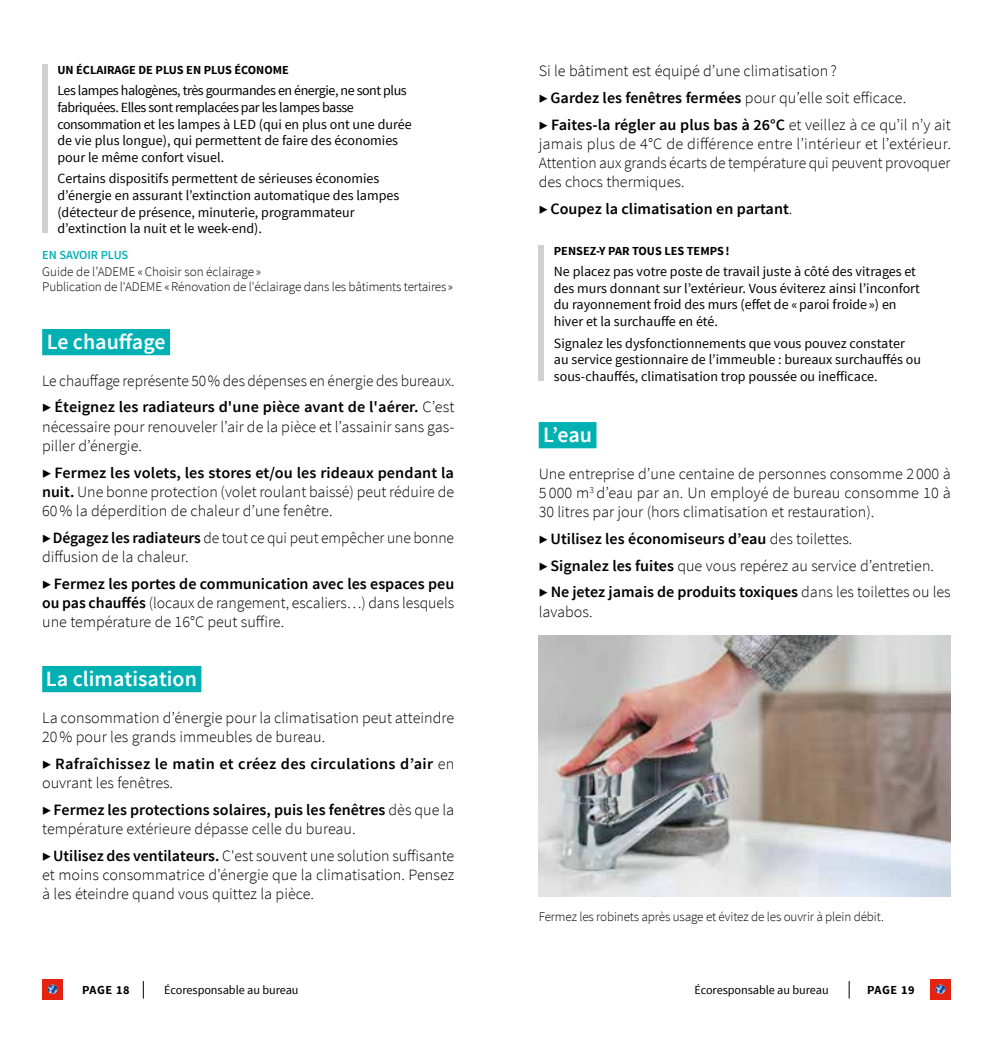
<style>
.page{position:relative;width:993px;height:1042px;background:#fff}
.page>*{position:absolute;margin:0;border:0;box-sizing:border-box;transform-origin:0 0}
.t1{font:600 21.88px "Source Sans Pro";color:#fff}
.t2{font:300 15.75px/19.2px "Source Sans Pro";color:#000}
.t3{font:600 15.75px/26.8px "Source Sans Pro";color:#000}
.t4{font:14px/16.6px "Source Sans Pro";color:#000}
.t5{font:14px/16.6px "Source Sans Pro";letter-spacing:-.03em;color:#000}
.t6{font:300 13.12px/14.9px "Source Sans Pro";letter-spacing:-.01em;color:#000}
.t7{font:700 12.25px "Source Sans Pro";color:#000}
.t8{font:12.25px "Source Sans Pro";letter-spacing:-.005em;color:#000}
.t9{font:600 12.25px "Source Sans Pro";color:#00b1b3}
.s1{font-weight:600}
.s2{font-weight:300}
</style>
<div class="page">
<svg style="left:143px;top:981px;width:1px;height:17px"></svg>
<div style="left:42px;top:979px;width:21px;height:21px;background:#e42313"></div>
<svg style="left:48px;top:984px;width:9px;height:10px"></svg>
<svg style="left:848px;top:981px;width:1px;height:17px"></svg>
<div style="left:929px;top:979px;width:21px;height:21px;background:#e42313"></div>
<svg style="left:935px;top:984px;width:9px;height:10px"></svg>
<div style="left:42px;top:329px;width:128px;height:26px;background:#00b1b3"></div>
<div style="left:42px;top:666px;width:159px;height:26px;background:#00b1b3"></div>
<div style="left:42px;top:64px;width:5px;height:169px;background:#d0d0d0"></div>
<div style="left:538px;top:422px;width:58px;height:26px;background:#00b1b3"></div>
<div style="left:538px;top:245px;width:5px;height:136px;background:#d0d0d0"></div>
<img style="left:538px;top:636px;width:412px;height:260px">
<p class="t7" style="left:57px;top:62px;width:233px">UN ÉCLAIRAGE DE PLUS EN PLUS ÉCONOME</p>
<p class="t5" style="left:57px;top:83px;width:356px">Les lampes halogènes, très gourmandes en énergie, ne sont plus fabriquées. Elles sont remplacées par les lampes basse consommation et les lampes à LED (qui en plus ont une durée de vie plus longue), qui permettent de faire des économies pour le même confort visuel.</p>
<p class="t4" style="left:57px;top:171px;width:343px">Certains dispositifs permettent de sérieuses économies d’énergie en assurant l’extinction automatique des lampes (détecteur de présence, minuterie, programmateur d’extinction la nuit et le week-end).</p>
<p class="t9" style="left:42px;top:247px;width:88px">EN SAVOIR PLUS</p>
<p class="t6" style="left:42px;top:264px;width:412px">Guide de l’ADEME «Choisir son éclairage »<br>Publication de l'ADEME «Rénovation de l'éclairage dans les bâtiments tertaires »</p>
<h1 class="t1" style="left:47px;top:328px;width:120px">Le chauffage</h1>
<p class="t2" style="left:42px;top:367px;width:413px;line-height:26.8px">Le chauffage représente 50% des dépenses en énergie des bureaux. ▶ <span class="s1">Éteignez les radiateurs d'une pièce avant de l'aérer.</span> C’est</p>
<p class="t2" style="left:42px;top:417px;width:413px">nécessaire pour renouveler l’air de la pièce et l’assainir sans gas&shy;piller d’énergie.</p>
<p class="t2" style="left:42px;top:463px;width:413px;text-align:justify">▶ <span class="s1">Fermez les volets, les stores et/ou les rideaux pendant la nuit.</span> Une bonne protection (volet roulant baissé) peut réduire de 60% la déperdition de chaleur d’une fenêtre.</p>
<p class="t2" style="left:42px;top:528px;width:413px">▶ <span class="s1">Dégagez les radiateurs</span> de tout ce qui peut empêcher une bonne diffusion de la chaleur.</p>
<p class="t2" style="left:42px;top:574px;width:413px;text-align:justify">▶ <span class="s1">Fermez les portes de communication avec les espaces peu ou pas chauffés</span> (locaux de rangement, escaliers…) dans lesquels une température de 16°C peut suffire.</p>
<h1 class="t1" style="left:46px;top:665px;width:152px">La climatisation</h1>
<p class="t2" style="left:42px;top:708px;width:413px">La consommation d’énergie pour la climatisation peut atteindre<br>20% pour les grands immeubles de bureau.</p>
<p class="t3" style="left:42px;top:754px;width:413px;line-height:19.2px"><span class="s2">▶</span> Rafraîchissez le matin et créez des circulations d’air <span class="s2">en ouvrant les fenêtres.</span></p>
<p class="t2" style="left:42px;top:800px;width:413px">▶ <span class="s1">Fermez les protections solaires, puis les fenêtres</span> dès que la température extérieure dépasse celle du bureau.</p>
<p class="t2" style="left:42px;top:846px;width:413px;text-align:justify">▶ <span class="s1">Utilisez des ventilateurs.</span> C'est souvent une solution suffisante et moins consommatrice d’énergie que la climatisation. Pensez à les éteindre quand vous quittez la pièce.</p>
<p class="t2" style="left:538px;top:58px;width:413px;line-height:26.8px">Si le bâtiment est équipé d’une climatisation?<br>▶ <span class="s1">Gardez les fenêtres fermées</span> pour qu’elle soit efficace.<br>▶ <span class="s1">Faites-la régler au plus bas à 26°C</span> et veillez à ce qu’il n’y ait</p>
<p class="t2" style="left:538px;top:134px;width:413px;text-align:justify">jamais plus de 4°C de différence entre l’intérieur et l’extérieur.<br>Attention aux grands écarts de température qui peuvent provoquer des chocs thermiques.</p>
<p class="t3" style="left:538px;top:196px;width:255px"><span class="s2">▶</span> Coupez la climatisation en partant<span class="s2">.</span></p>
<p class="t7" style="left:553px;top:243px;width:177px">PENSEZ-Y PAR TOUS LES TEMPS!</p>
<p class="t4" style="left:553px;top:263px;width:367px">Ne placez pas votre poste de travail juste à côté des vitrages et des murs donnant sur l’extérieur. Vous éviterez ainsi l’inconfort du rayonnement froid des murs (effet de «paroi froide ») en hiver et la surchauffe en été.</p>
<p class="t4" style="left:553px;top:335px;width:368px">Signalez les dysfonctionnements que vous pouvez constater au service gestionnaire de l’immeuble : bureaux surchauffés ou sous-chauffés, climatisation trop poussée ou inefficace.</p>
<h1 class="t1" style="left:543px;top:421px;width:50px">L’eau</h1>
<p class="t2" style="left:538px;top:464px;width:413px;text-align:justify">Une entreprise d’une centaine de personnes consomme 2 000 à 5 000 m<sup>3</sup> d’eau par an. Un employé de bureau consomme 10 à 30 litres par jour (hors climatisation et restauration).</p>
<p class="t3" style="left:538px;top:526px;width:413px"><span class="s2">▶</span> Utilisez les économiseurs d’eau <span class="s2">des toilettes.<br>▶</span> Signalez les fuites <span class="s2">que vous repérez au service d’entretien.<br>▶</span> Ne jetez jamais de produits toxiques <span class="s2">dans les toilettes ou les</span></p>
<p class="t2" style="left:538px;top:602px;width:55px">lavabos.</p>
<p class="t6" style="left:538px;top:909px;width:346px">Fermez les robinets après usage et évitez de les ouvrir à plein débit.</p>
<p class="t7" style="left:82px;top:981px;width:49px">PAGE 18</p>
<p class="t8" style="left:164px;top:982px;width:136px">Écoresponsable au bureau</p>
<p class="t8" style="left:694px;top:982px;width:136px">Écoresponsable au bureau</p>
<p class="t7" style="left:866px;top:981px;width:49px">PAGE 19</p>
</div>
